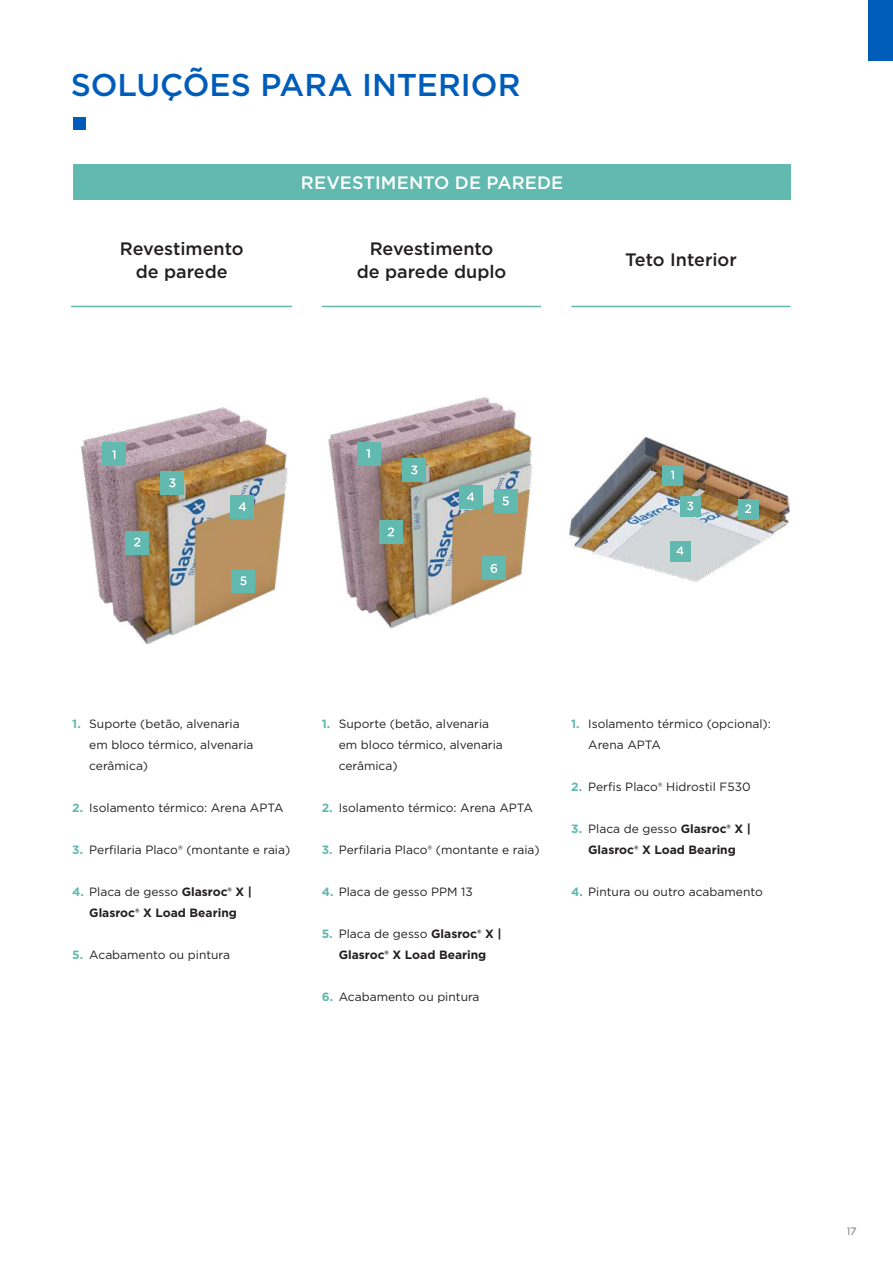
<style>
.page{position:relative;width:893px;height:1263px;background:#fff}
.page>*{position:absolute;margin:0;border:0;box-sizing:border-box;transform-origin:0 0}
.t1{font:500 31.5px "Gotham";color:#005cb9}
.t2{font:500 18px/22.5px "Gotham";color:#231f20;text-align:center}
.t3{font:500 18px "Gotham";letter-spacing:.005em;color:#fff}
.t4{font:12px/21px "Gotham";color:#231f20}
.t5{font:700 12px/21px "Gotham";color:#231f20}
.t6{font:700 12px "Gotham";color:#62b9af}
.t7{font:12px "Weber";color:#939598;scale:.95 1}
.s1{color:#62b9af}
.s2{font-weight:400}
.s3{font-weight:700;color:#62b9af}
</style>
<div class="page">
<img style="left:80px;top:407px;width:208px;height:238px">
<div style="left:102px;top:442px;width:24px;height:24px;background:#62b9af"></div>
<div style="left:125px;top:531px;width:24px;height:23px;background:#62b9af"></div>
<div style="left:161px;top:471px;width:23px;height:24px;background:#62b9af"></div>
<div style="left:231px;top:495px;width:23px;height:23px;background:#62b9af"></div>
<div style="left:232px;top:569px;width:23px;height:24px;background:#62b9af"></div>
<svg style="left:240px;top:576px;width:7px;height:9px"></svg>
<svg style="left:239px;top:502px;width:7px;height:9px"></svg>
<svg style="left:169px;top:478px;width:6px;height:9px"></svg>
<svg style="left:134px;top:538px;width:6px;height:8px"></svg>
<svg style="left:112px;top:450px;width:3px;height:9px"></svg>
<img style="left:328px;top:397px;width:204px;height:232px">
<div style="left:357px;top:442px;width:23px;height:24px;background:#62b9af"></div>
<div style="left:379px;top:520px;width:24px;height:24px;background:#62b9af"></div>
<div style="left:459px;top:485px;width:23px;height:23px;background:#62b9af"></div>
<div style="left:403px;top:459px;width:23px;height:23px;background:#62b9af"></div>
<div style="left:494px;top:489px;width:23px;height:24px;background:#62b9af"></div>
<div style="left:482px;top:557px;width:24px;height:23px;background:#62b9af"></div>
<svg style="left:502px;top:497px;width:7px;height:8px"></svg>
<svg style="left:467px;top:492px;width:7px;height:9px"></svg>
<svg style="left:411px;top:466px;width:6px;height:8px"></svg>
<svg style="left:388px;top:527px;width:6px;height:9px"></svg>
<svg style="left:366px;top:449px;width:4px;height:9px"></svg>
<svg style="left:491px;top:564px;width:6px;height:9px"></svg>
<div style="left:73px;top:117px;width:13px;height:13px;background:#005cb9"></div>
<div style="left:73px;top:164px;width:718px;height:36px;background:#62b9af"></div>
<hr style="left:71px;top:306px;width:221px;height:1px;background:#62b9af">
<hr style="left:322px;top:306px;width:219px;height:1px;background:#62b9af">
<hr style="left:571px;top:306px;width:219px;height:1px;background:#62b9af">
<img style="left:569px;top:437px;width:221px;height:145px">
<div style="left:670px;top:541px;width:20px;height:20px;background:#62b9af"></div>
<div style="left:680px;top:496px;width:21px;height:21px;background:#62b9af"></div>
<div style="left:662px;top:465px;width:21px;height:21px;background:#62b9af"></div>
<div style="left:738px;top:499px;width:20px;height:20px;background:#62b9af"></div>
<svg style="left:676px;top:546px;width:8px;height:9px"></svg>
<svg style="left:687px;top:502px;width:6px;height:8px"></svg>
<svg style="left:745px;top:504px;width:6px;height:9px"></svg>
<svg style="left:671px;top:471px;width:3px;height:8px"></svg>
<div style="left:868px;top:0;width:25px;height:61px;background:#005cb9"></div>
<h1 class="t1" style="left:71px;top:64px;width:451px">SOLUÇÕES PARA INTERIOR</h1>
<h2 class="t3" style="left:301px;top:171px;width:264px">REVESTIMENTO DE PAREDE</h2>
<h2 class="t2" style="left:120px;top:237px;width:125px">Revestimento de parede</h2>
<h2 class="t2" style="left:357px;top:237px;width:151px">Revestimento de parede duplo</h2>
<h2 class="t2" style="left:625px;top:249px;width:113px">Teto Interior</h2>
<p class="t4" style="left:89px;top:713px;width:166px">Suporte (betão, alvenaria em bloco térmico, alvenaria cerâmica)</p>
<p class="t4" style="left:89px;top:797px;width:196px">Isolamento térmico: Arena APTA</p>
<p class="t4" style="left:89px;top:839px;width:202px">Perfilaria Placo® (montante e raia)</p>
<p class="t5" style="left:72px;top:881px;width:181px;text-align:center"><span class="s1">4.</span> <span class="s2">Placa de gesso</span> Glasroc® X |<br>Glasroc® X Load Bearing</p>
<p class="t4" style="left:89px;top:944px;width:142px">Acabamento ou pintura</p>
<p class="t6" style="left:72px;top:716px;width:10px">1.</p>
<p class="t6" style="left:72px;top:800px;width:12px">2.</p>
<p class="t6" style="left:72px;top:842px;width:12px">3.</p>
<p class="t6" style="left:72px;top:947px;width:12px">5.</p>
<p class="t4" style="left:339px;top:713px;width:166px">Suporte (betão, alvenaria em bloco térmico, alvenaria cerâmica)</p>
<p class="t4" style="left:339px;top:797px;width:196px">Isolamento térmico: Arena APTA</p>
<p class="t4" style="left:339px;top:839px;width:202px">Perfilaria Placo® (montante e raia)</p>
<p class="t4" style="left:322px;top:881px;width:153px"><span class="s3">4.</span> Placa de gesso PPM 13</p>
<p class="t5" style="left:339px;top:923px;width:164px"><span class="s2">Placa de gesso</span> Glasroc® X |<br>Glasroc® X Load Bearing</p>
<p class="t4" style="left:339px;top:986px;width:142px">Acabamento ou pintura</p>
<p class="t6" style="left:322px;top:716px;width:10px">1.</p>
<p class="t6" style="left:322px;top:800px;width:12px">2.</p>
<p class="t6" style="left:322px;top:842px;width:12px">3.</p>
<p class="t6" style="left:322px;top:926px;width:12px">5.</p>
<p class="t6" style="left:322px;top:989px;width:13px">6.</p>
<p class="t4" style="left:588px;top:713px;width:184px">Isolamento térmico (opcional):<br>Arena APTA</p>
<p class="t4" style="left:588px;top:776px;width:164px">Perfis Placo® Hidrostil F530</p>
<p class="t5" style="left:588px;top:818px;width:164px"><span class="s2">Placa de gesso</span> Glasroc® X |<br>Glasroc® X Load Bearing</p>
<p class="t4" style="left:571px;top:881px;width:193px"><span class="s3">4.</span> Pintura ou outro acabamento</p>
<p class="t6" style="left:571px;top:716px;width:10px">1.</p>
<p class="t6" style="left:571px;top:779px;width:12px">2.</p>
<p class="t6" style="left:571px;top:821px;width:12px">3.</p>
<p class="t7" style="left:847px;top:1224px;width:11px">17</p>
</div>
